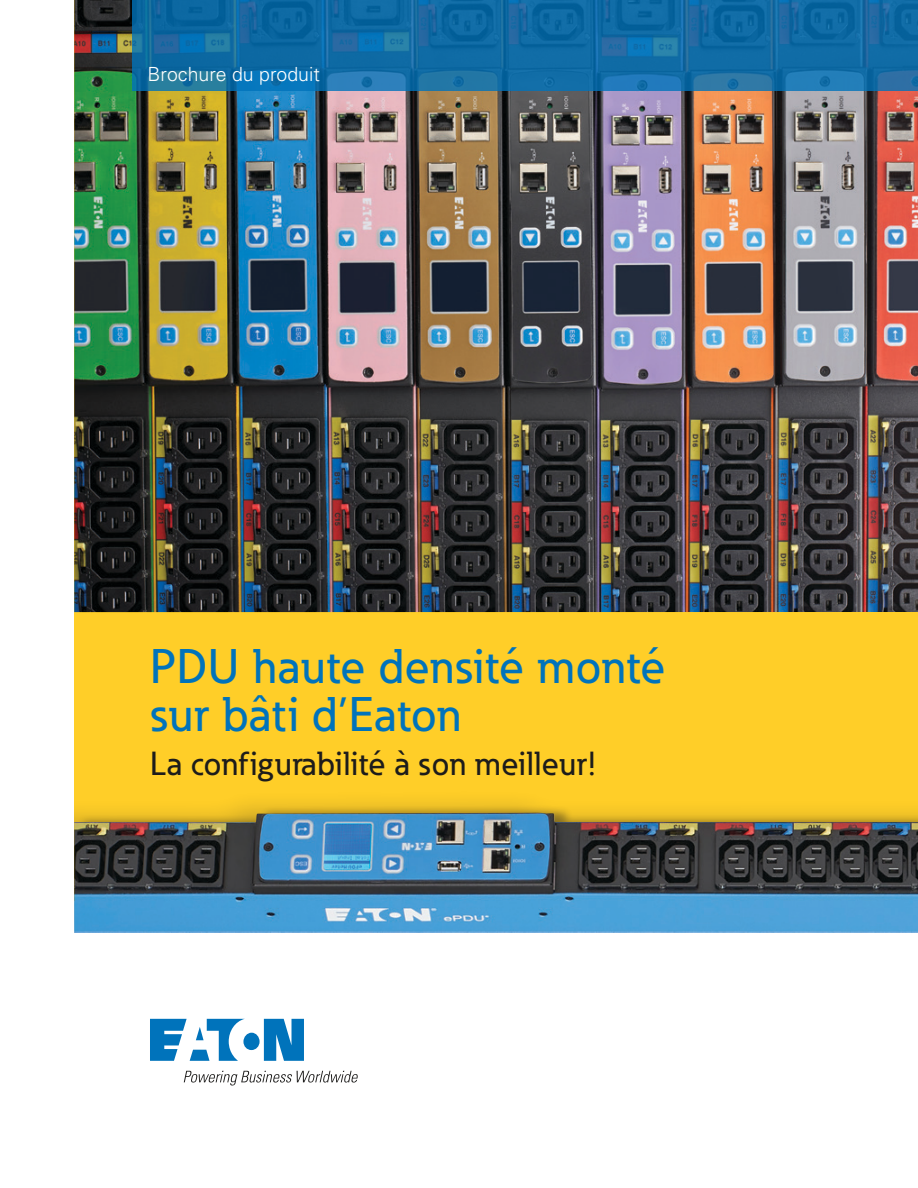
<style>
.page{position:relative;width:918px;height:1188px;background:#fff}
.page>*{position:absolute;margin:0;border:0;box-sizing:border-box;transform-origin:0 0}
.t1{font:500 48px/48px "Eaton";letter-spacing:.02em;color:#0073bb}
.t2{font:500 33px "Eaton";letter-spacing:.02em;color:#1d1c1b}
.t3{font:300 19.5px "Univers";color:#fff}
</style>
<div class="page">
<div style="left:74px;top:0;width:844px;height:901px;background:#ffce28"></div>
<img style="left:74px;top:0;width:844px;height:612px">
<svg style="left:132px;top:0;width:786px;height:91px;background:#126ba4"></svg>
<svg style="left:150px;top:1019px;width:154px;height:42px"></svg>
<svg style="left:184px;top:1071px;width:174px;height:15px"></svg>
<div style="left:74px;top:789px;width:844px;height:172px;background:#1d1c1b;opacity:.3"></div>
<img style="left:74px;top:813px;width:844px;height:120px">
<div style="left:48px;top:933px;width:870px;height:55px;background:#fff"></div>
<p class="t3" style="left:148px;top:62px;width:174px">Brochure du produit</p>
<p class="t1" style="left:150px;top:642px;width:517px">PDU haute densité monté sur bâti d’Eaton</p>
<p class="t2" style="left:150px;top:743px;width:448px">La configurabilité à son meilleur!</p>
</div>
